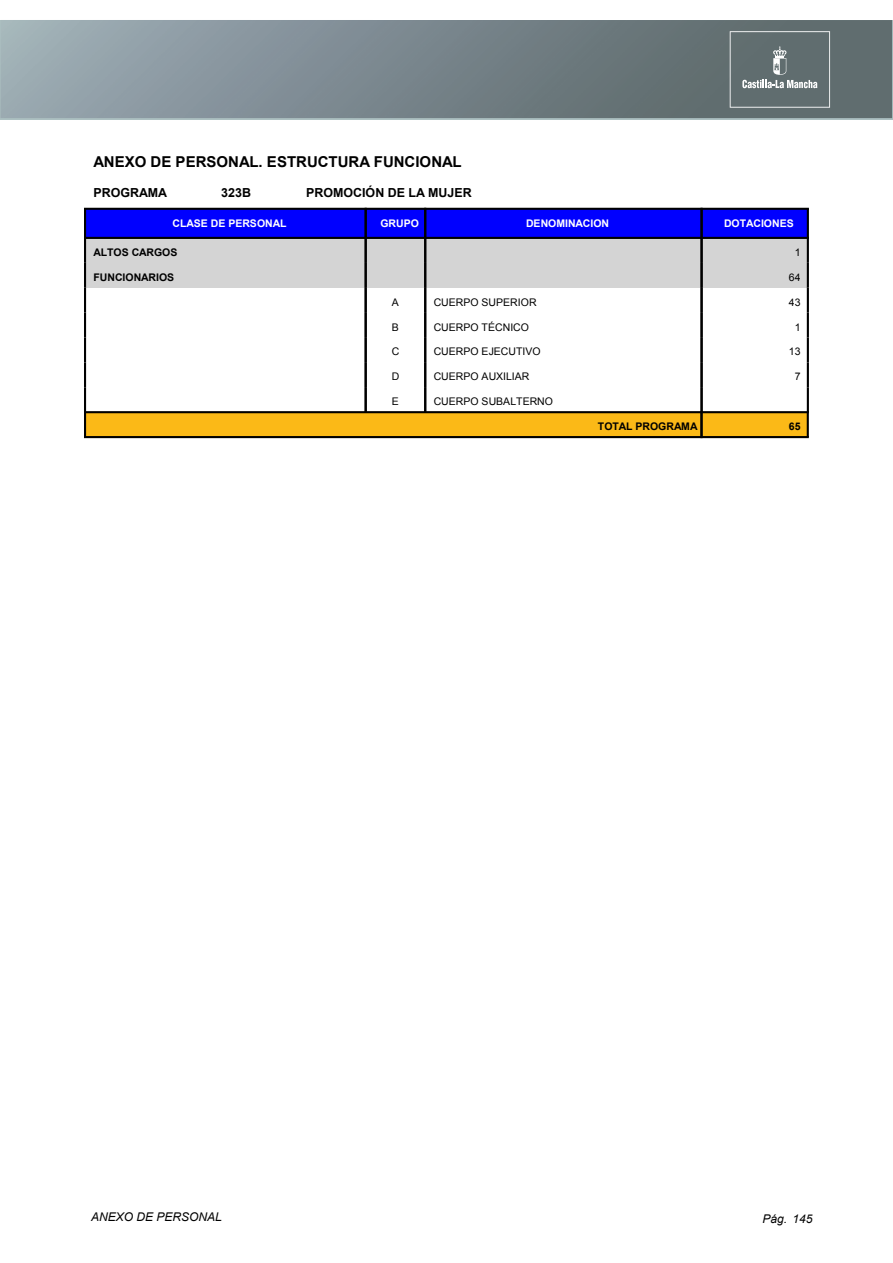
<style>
.page{position:relative;width:893px;height:1263px;background:#fff}
.page>*{position:absolute;margin:0;border:0;box-sizing:border-box;transform-origin:0 0}
.t1{font:700 15px "Arial";color:#000}
.t2{font:700 12.45px "Arial";color:#000}
.t3{font:italic 12px "Arial";color:#000}
.t4{font:10.5px "Arial";color:#000}
.t5{font:700 10.5px "Arial";color:#fff}
.t6{font:700 10.5px "Arial";color:#000}
</style>
<div class="page">
<div style="left:85px;top:209px;width:281px;height:29px;background:#00f"></div>
<div style="left:366px;top:209px;width:59px;height:29px;background:#00f"></div>
<div style="left:425px;top:209px;width:277px;height:29px;background:#00f"></div>
<div style="left:702px;top:209px;width:106px;height:29px;background:#00f"></div>
<div style="left:85px;top:238px;width:281px;height:25px;background:#d4d4d4"></div>
<div style="left:366px;top:238px;width:59px;height:25px;background:#d4d4d4"></div>
<div style="left:425px;top:238px;width:277px;height:25px;background:#d4d4d4"></div>
<div style="left:702px;top:238px;width:106px;height:25px;background:#d4d4d4"></div>
<div style="left:85px;top:263px;width:281px;height:25px;background:#d4d4d4"></div>
<div style="left:366px;top:263px;width:59px;height:25px;background:#d4d4d4"></div>
<div style="left:425px;top:263px;width:277px;height:25px;background:#d4d4d4"></div>
<div style="left:702px;top:263px;width:106px;height:25px;background:#d4d4d4"></div>
<div style="left:85px;top:412px;width:616px;height:25px;background:#fbb917"></div>
<div style="left:701px;top:412px;width:107px;height:25px;background:#fbb917"></div>
<hr style="left:84px;top:209px;width:2px;height:29px;background:#000">
<hr style="left:84px;top:208px;width:283px;height:2px;background:#000">
<hr style="left:84px;top:237px;width:283px;height:2px;background:#000">
<hr style="left:365px;top:209px;width:2px;height:29px;background:#000">
<hr style="left:365px;top:208px;width:61px;height:2px;background:#000">
<hr style="left:365px;top:237px;width:61px;height:2px;background:#000">
<hr style="left:424px;top:209px;width:2px;height:29px;background:#000">
<hr style="left:424px;top:208px;width:279px;height:2px;background:#000">
<hr style="left:424px;top:237px;width:279px;height:2px;background:#000">
<hr style="left:700px;top:209px;width:3px;height:29px;background:#000">
<hr style="left:807px;top:209px;width:2px;height:29px;background:#000">
<hr style="left:700px;top:208px;width:109px;height:2px;background:#000">
<hr style="left:700px;top:237px;width:109px;height:2px;background:#000">
<hr style="left:84px;top:238px;width:2px;height:25px;background:#000">
<hr style="left:365px;top:238px;width:2px;height:25px;background:#000">
<hr style="left:424px;top:238px;width:2px;height:25px;background:#000">
<hr style="left:700px;top:238px;width:3px;height:25px;background:#000">
<hr style="left:807px;top:238px;width:2px;height:25px;background:#000">
<hr style="left:84px;top:263px;width:2px;height:25px;background:#000">
<hr style="left:365px;top:263px;width:2px;height:25px;background:#000">
<hr style="left:424px;top:263px;width:2px;height:25px;background:#000">
<hr style="left:700px;top:263px;width:3px;height:25px;background:#000">
<hr style="left:807px;top:263px;width:2px;height:25px;background:#000">
<hr style="left:84px;top:288px;width:2px;height:25px;background:#000">
<hr style="left:365px;top:288px;width:2px;height:25px;background:#000">
<hr style="left:424px;top:288px;width:2px;height:25px;background:#000">
<hr style="left:700px;top:288px;width:3px;height:25px;background:#000">
<hr style="left:807px;top:288px;width:2px;height:25px;background:#000">
<hr style="left:84px;top:313px;width:2px;height:24px;background:#000">
<hr style="left:365px;top:313px;width:2px;height:24px;background:#000">
<hr style="left:424px;top:313px;width:2px;height:24px;background:#000">
<hr style="left:700px;top:313px;width:3px;height:24px;background:#000">
<hr style="left:807px;top:313px;width:2px;height:24px;background:#000">
<hr style="left:84px;top:337px;width:2px;height:25px;background:#000">
<hr style="left:365px;top:337px;width:2px;height:25px;background:#000">
<hr style="left:424px;top:337px;width:2px;height:25px;background:#000">
<hr style="left:700px;top:337px;width:3px;height:25px;background:#000">
<hr style="left:807px;top:337px;width:2px;height:25px;background:#000">
<hr style="left:84px;top:362px;width:2px;height:25px;background:#000">
<hr style="left:365px;top:362px;width:2px;height:25px;background:#000">
<hr style="left:424px;top:362px;width:2px;height:25px;background:#000">
<hr style="left:700px;top:362px;width:3px;height:25px;background:#000">
<hr style="left:807px;top:362px;width:2px;height:25px;background:#000">
<hr style="left:84px;top:387px;width:2px;height:25px;background:#000">
<hr style="left:365px;top:387px;width:2px;height:25px;background:#000">
<hr style="left:424px;top:387px;width:2px;height:25px;background:#000">
<hr style="left:700px;top:387px;width:3px;height:25px;background:#000">
<hr style="left:807px;top:387px;width:2px;height:25px;background:#000">
<hr style="left:84px;top:412px;width:2px;height:25px;background:#000">
<hr style="left:84px;top:411px;width:619px;height:2px;background:#000">
<hr style="left:84px;top:436px;width:619px;height:2px;background:#000">
<hr style="left:700px;top:412px;width:3px;height:25px;background:#000">
<hr style="left:807px;top:412px;width:2px;height:25px;background:#000">
<hr style="left:700px;top:411px;width:109px;height:2px;background:#000">
<hr style="left:700px;top:436px;width:109px;height:2px;background:#000">
<img style="left:0;top:20px;width:892px;height:98px">
<svg style="left:730px;top:31px;width:100px;height:77px;background:#707b7d"></svg>
<h1 class="t1" style="left:94px;top:152px;width:370px">ANEXO DE PERSONAL. ESTRUCTURA FUNCIONAL</h1>
<p class="t2" style="left:94px;top:184px;width:75px">PROGRAMA</p>
<p class="t2" style="left:221px;top:184px;width:31px">323B</p>
<p class="t2" style="left:306px;top:184px;width:167px">PROMOCIÓN DE LA MUJER</p>
<p class="t5" style="left:173px;top:216px;width:115px">CLASE DE PERSONAL</p>
<p class="t5" style="left:380px;top:216px;width:40px">GRUPO</p>
<p class="t5" style="left:526px;top:216px;width:85px">DENOMINACION</p>
<p class="t5" style="left:724px;top:216px;width:71px">DOTACIONES</p>
<p class="t6" style="left:94px;top:245px;width:85px">ALTOS CARGOS</p>
<p class="t4" style="left:795px;top:245px;width:7px">1</p>
<p class="t6" style="left:94px;top:270px;width:82px">FUNCIONARIOS</p>
<p class="t4" style="left:789px;top:270px;width:13px">64</p>
<p class="t4" style="left:392px;top:295px;width:9px">A</p>
<p class="t4" style="left:434px;top:295px;width:104px">CUERPO SUPERIOR</p>
<p class="t4" style="left:789px;top:295px;width:13px">43</p>
<p class="t4" style="left:392px;top:320px;width:9px">B</p>
<p class="t4" style="left:434px;top:320px;width:97px">CUERPO TÉCNICO</p>
<p class="t4" style="left:795px;top:320px;width:7px">1</p>
<p class="t4" style="left:392px;top:345px;width:9px">C</p>
<p class="t4" style="left:434px;top:345px;width:109px">CUERPO EJECUTIVO</p>
<p class="t4" style="left:789px;top:345px;width:13px">13</p>
<p class="t4" style="left:392px;top:370px;width:9px">D</p>
<p class="t4" style="left:434px;top:370px;width:97px">CUERPO AUXILIAR</p>
<p class="t4" style="left:795px;top:370px;width:7px">7</p>
<p class="t4" style="left:392px;top:395px;width:9px">E</p>
<p class="t4" style="left:434px;top:395px;width:121px">CUERPO SUBALTERNO</p>
<p class="t6" style="left:598px;top:419px;width:101px">TOTAL PROGRAMA</p>
<p class="t6" style="left:789px;top:419px;width:13px">65</p>
<p class="t3" style="left:91px;top:1209px;width:132px">ANEXO DE PERSONAL</p>
<p class="t3" style="left:763px;top:1211px;width:51px">Pág. 145</p>
</div>
